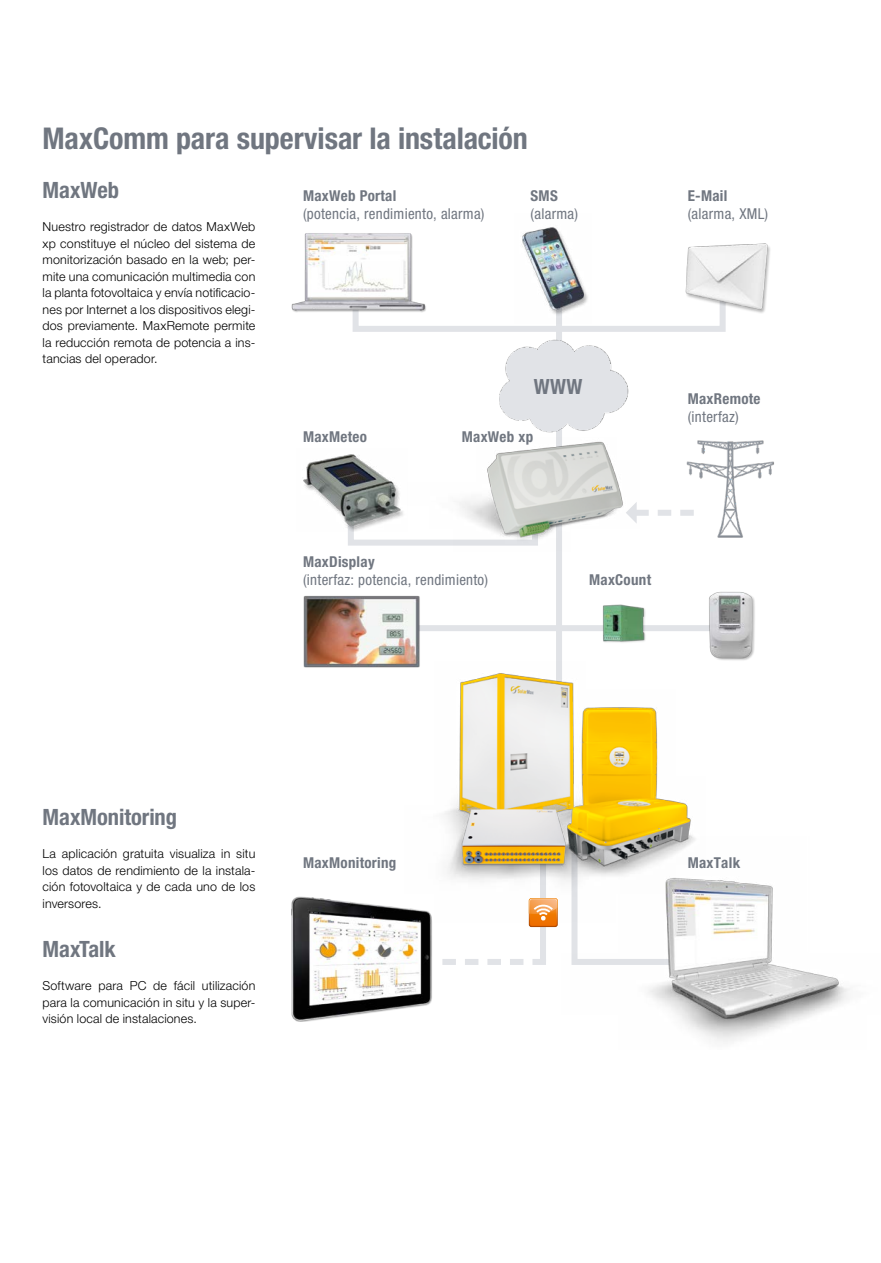
<style>
.page{position:relative;width:881px;height:1263px;background:#fff}
.page>*{position:absolute;margin:0;border:0;box-sizing:border-box;transform-origin:0 0}
.t1{font:700 condensed 30px "Helvetica Neue LT Std";letter-spacing:-.005em;color:#707680}
.t2{font:700 condensed 22.5px "Helvetica Neue LT Std";color:#707680}
.t3{font:700 condensed 21px "Helvetica Neue LT Std";color:#707680}
.t4{font:condensed 15px "Helvetica Neue LT Std";letter-spacing:.02em;color:#707680}
.t5{font:700 condensed 15px "Helvetica Neue LT Std";letter-spacing:.02em;color:#707680}
.t6{font:300 12.45px/16.5px "Helvetica Neue LT Std";letter-spacing:.015em;color:#000;text-align:justify}
</style>
<div class="page">
<div style="left:540px;top:853px;width:6px;height:109px;background:#e1e3e7"></div>
<svg style="left:452px;top:959px;width:93px;height:6px"></svg>
<img style="left:291px;top:896px;width:161px;height:126px">
<svg style="left:680px;top:510px;width:4px;height:6px"></svg>
<div style="left:556px;top:302px;width:6px;height:388px;background:#e1e3e7"></div>
<div style="left:400px;top:625px;width:313px;height:6px;background:#e1e3e7"></div>
<svg style="left:480px;top:313px;width:246px;height:19px"></svg>
<svg style="left:348px;top:532px;width:59px;height:14px"></svg>
<img style="left:685px;top:243px;width:85px;height:70px">
<img style="left:514px;top:227px;width:76px;height:97px">
<img style="left:291px;top:233px;width:189px;height:99px">
<img style="left:499px;top:339px;width:130px;height:77px">
<img style="left:407px;top:416px;width:264px;height:130px">
<img style="left:303px;top:454px;width:100px;height:78px">
<img style="left:684px;top:440px;width:90px;height:98px">
<img style="left:602px;top:604px;width:44px;height:39px">
<img style="left:303px;top:595px;width:117px;height:73px">
<img style="left:709px;top:591px;width:46px;height:69px">
<img style="left:376px;top:661px;width:316px;height:288px">
<svg style="left:528px;top:898px;width:29px;height:29px"></svg>
<img style="left:561px;top:836px;width:289px;height:206px">
<h1 class="t1" style="left:43px;top:120px;width:486px">MaxComm para supervisar la instalación</h1>
<h2 class="t2" style="left:43px;top:176px;width:78px">MaxWeb</h2>
<p class="t6" style="left:43px;top:218px;width:214px">Nuestro registrador de datos MaxWeb xp constituye el núcleo del sistema de monitorización basado en la web; per&shy;mite una comunicación multimedia con la planta fotovoltaica y envía notificacio&shy;nes por Internet a los dispositivos elegi&shy;dos previamente. MaxRemote permite la reducción remota de potencia a ins&shy;tancias del operador.</p>
<p class="t5" style="left:303px;top:186px;width:95px">MaxWeb Portal</p>
<p class="t4" style="left:303px;top:205px;width:183px">(potencia, rendimiento, alarma)</p>
<p class="t5" style="left:530px;top:186px;width:29px">SMS</p>
<p class="t4" style="left:530px;top:205px;width:49px">(alarma)</p>
<h3 class="t3" style="left:533px;top:374px;width:50px">WWW</h3>
<p class="t5" style="left:303px;top:428px;width:65px">MaxMeteo</p>
<p class="t5" style="left:461px;top:428px;width:73px">MaxWeb xp</p>
<p class="t5" style="left:687px;top:186px;width:41px">E-Mail</p>
<p class="t4" style="left:687px;top:205px;width:82px">(alarma, XML)</p>
<p class="t5" style="left:687px;top:390px;width:74px">MaxRemote</p>
<p class="t4" style="left:687px;top:408px;width:53px">(interfaz)</p>
<p class="t5" style="left:303px;top:552px;width:73px">MaxDisplay</p>
<p class="t4" style="left:303px;top:571px;width:186px">(interfaz: potencia, rendimiento)</p>
<p class="t5" style="left:589px;top:571px;width:63px">MaxCount</p>
<h2 class="t2" style="left:43px;top:803px;width:136px">MaxMonitoring</h2>
<p class="t6" style="left:43px;top:845px;width:214px">La aplicación gratuita visualiza in situ los datos de rendimiento de la instala&shy;ción fotovoltaica y de cada uno de los inversores.</p>
<h2 class="t2" style="left:43px;top:935px;width:74px">MaxTalk</h2>
<p class="t6" style="left:43px;top:977px;width:214px">Software para PC de fácil utilización para la comunicación in situ y la super&shy;visión local de instalaciones.</p>
<p class="t5" style="left:303px;top:853px;width:95px">MaxMonitoring</p>
<p class="t5" style="left:687px;top:853px;width:54px">MaxTalk</p>
</div>
